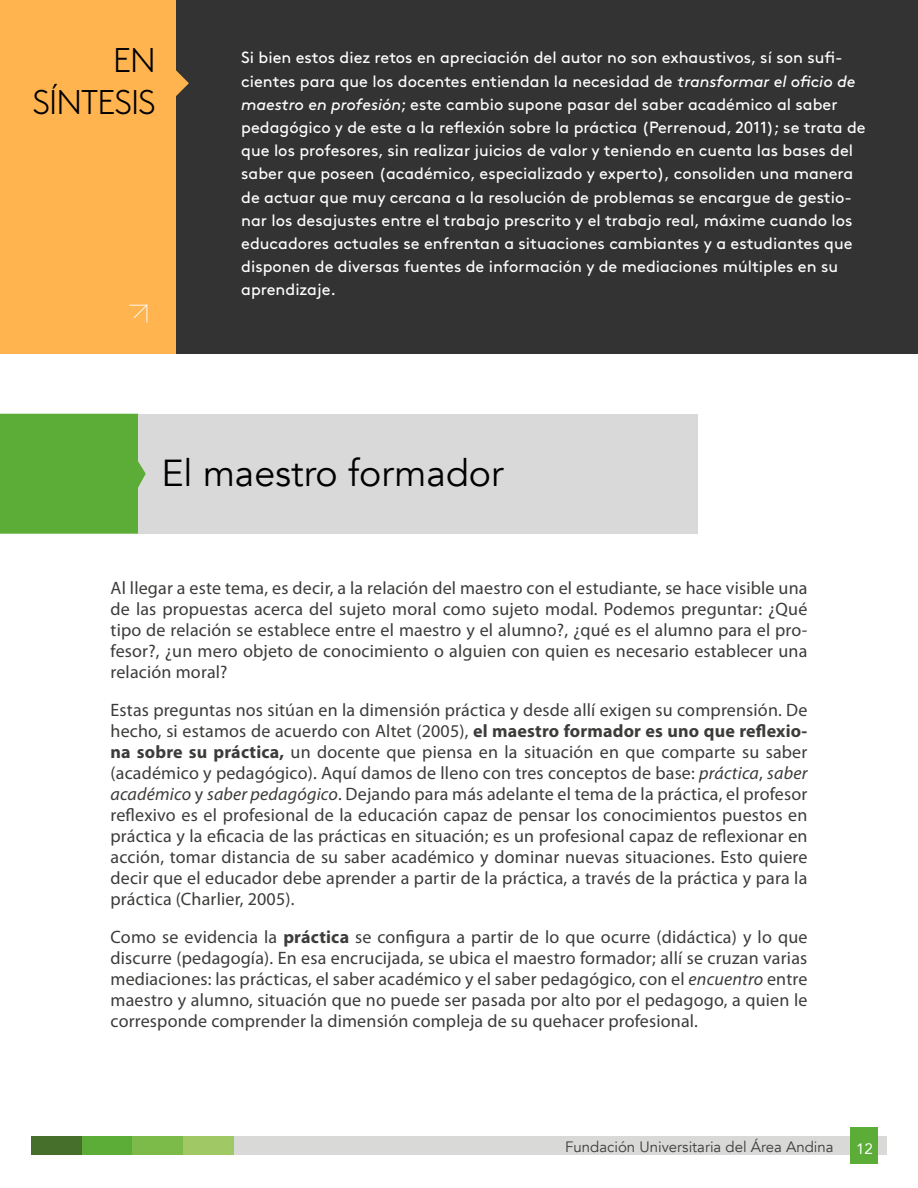
<style>
.page{position:relative;width:918px;height:1188px;background:#fff}
.page>*{position:absolute;margin:0;border:0;box-sizing:border-box;transform-origin:0 0}
.t1{font:37.5px "Avenir";color:#000}
.t2{font:300 34.2px/41.1px "Brown Std";letter-spacing:-.025em;color:#000;text-align:right}
.t3{font:18px/21px "Myriad Pro";letter-spacing:.01em;color:#3c3c3b;text-align:justify}
.t4{font:16.2px/23.2px "Brown Std";color:#fff}
.t5{font:15px "Avenir";color:#3c3c3b}
.t6{font:15px "Avenir";color:#fff}
.s1{font-style:italic}
.s2{font-weight:700}
</style>
<div class="page">
<div style="left:234px;top:1137px;width:653px;height:18px;background:#d9d9d8"></div>
<div style="left:850px;top:1128px;width:28px;height:36px;background:#5cac38"></div>
<div style="left:82px;top:1137px;width:50px;height:18px;background:#5cac38"></div>
<div style="left:132px;top:1137px;width:51px;height:18px;background:#7cba4a"></div>
<div style="left:31px;top:1137px;width:51px;height:18px;background:#466f2c"></div>
<div style="left:183px;top:1137px;width:51px;height:18px;background:#a0c865"></div>
<div style="left:161px;top:0;width:757px;height:353px;background:#333"></div>
<div style="left:0;top:0;width:176px;height:353px;background:#ffb450"></div>
<svg style="left:176px;top:70px;width:13px;height:26px"></svg>
<svg style="left:129px;top:305px;width:18px;height:18px"></svg>
<div style="left:138px;top:414px;width:559px;height:120px;background:#d9d9d9"></div>
<div style="left:0;top:414px;width:146px;height:120px;background:#5cac38"></div>
<h2 class="t2" style="left:32px;top:41px;width:125px">EN<br>SÍNTESIS</h2>
<p class="t4" style="left:241px;top:46px;width:626px">Si bien estos diez retos en apreciación del autor no son exhaustivos, sí son sufi&shy;cientes para que los docentes entiendan la necesidad de <span class="s1">transformar el oficio de maestro en profesión</span>; este cambio supone pasar del saber académico al saber pedagógico y de este a la reflexión sobre la práctica (Perrenoud, 2011); se trata de que los profesores, sin realizar juicios de valor y teniendo en cuenta las bases del saber que poseen (académico, especializado y experto), consoliden una manera de actuar que muy cercana a la resolución de problemas se encargue de gestio&shy;nar los desajustes entre el trabajo prescrito y el trabajo real, máxime cuando los educadores actuales se enfrentan a situaciones cambiantes y a estudiantes que disponen de diversas fuentes de información y de mediaciones múltiples en su aprendizaje.</p>
<h1 class="t1" style="left:161px;top:450px;width:344px">El maestro formador</h1>
<p class="t3" style="left:111px;top:577px;width:699px">Al llegar a este tema, es decir, a la relación del maestro con el estudiante, se hace visible una de las propuestas acerca del sujeto moral como sujeto modal. Podemos preguntar: ¿Qué tipo de relación se establece entre el maestro y el alumno?, ¿qué es el alumno para el pro&shy;fesor?, ¿un mero objeto de conocimiento o alguien con quien es necesario establecer una relación moral?</p>
<p class="t3" style="left:111px;top:699px;width:698px">Estas preguntas nos sitúan en la dimensión práctica y desde allí exigen su comprensión. De hecho, si estamos de acuerdo con Altet (2005), <span class="s2">el maestro formador es uno que reflexio&shy;na sobre su práctica,</span> un docente que piensa en la situación en que comparte su saber (académico y pedagógico). Aquí damos de lleno con tres conceptos de base: <span class="s1">práctica</span>, <span class="s1">saber académico</span> y <span class="s1">saber pedagógico</span>. Dejando para más adelante el tema de la práctica, el profesor reflexivo es el profesional de la educación capaz de pensar los conocimientos puestos en práctica y la eficacia de las prácticas en situación; es un profesional capaz de reflexionar en acción, tomar distancia de su saber académico y dominar nuevas situaciones. Esto quiere decir que el educador debe aprender a partir de la práctica, a través de la práctica y para la práctica (Charlier, 2005).</p>
<p class="t3" style="left:111px;top:926px;width:698px">Como se evidencia la <span class="s2">práctica</span> se configura a partir de lo que ocurre (didáctica) y lo que discurre (pedagogía). En esa encrucijada, se ubica el maestro formador; allí se cruzan varias mediaciones: las prácticas, el saber académico y el saber pedagógico, con el <span class="s1">encuentro</span> entre maestro y alumno, situación que no puede ser pasada por alto por el pedagogo, a quien le corresponde comprender la dimensión compleja de su quehacer profesional.</p>
<p class="t5" style="left:565px;top:1138px;width:270px">Fundación Universitaria del Área Andina</p>
<p class="t6" style="left:856px;top:1136px;width:18px">12</p>
</div>
